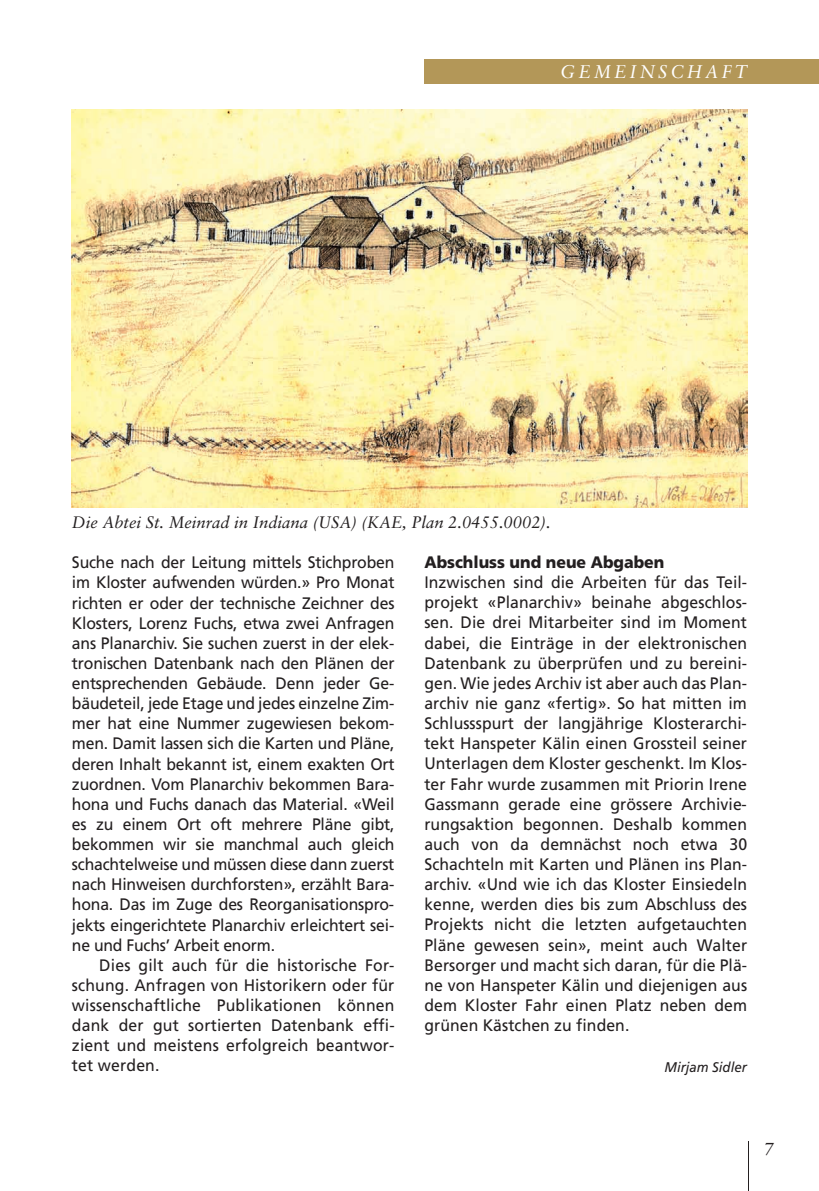
<style>
.page{position:relative;width:819px;height:1191px;background:#fff}
.page>*{position:absolute;margin:0;border:0;box-sizing:border-box;transform-origin:0 0}
.t1{font:italic 18.38px "Sabon";letter-spacing:.165em;color:#fff}
.t2{font:italic 17.5px "Sabon";color:#231f20}
.t3{font:16.62px/20.1px "Frutiger";letter-spacing:.005em;color:#231f20;text-align:justify;scale:.95 1}
.t4{font:italic 16.62px "Sabon";color:#231f20}
.t5{font:900 16.62px "Frutiger";color:#231f20;scale:.95 1}
.t6{font:italic 14px "Frutiger";color:#231f20;scale:.95 1}
</style>
<div class="page">
<div style="left:424px;top:60px;width:394px;height:24px;background:#b39758"></div>
<hr style="left:748px;top:1141px;width:1px;height:50px;background:#231f20">
<img style="left:72px;top:109px;width:675px;height:399px">
<p class="t1" style="left:560px;top:64px;width:188px">GEMEINSCHAFT</p>
<p class="t4" style="left:72px;top:515px;width:480px">Die Abtei St. Meinrad in Indiana (USA) (KAE, Plan 2.0455.0002).</p>
<p class="t3" style="left:72px;top:554px;width:341px">Suche nach der Leitung mittels Stichproben im Kloster aufwenden würden.» Pro Monat richten er oder der technische Zeichner des Klosters, Lorenz Fuchs, etwa zwei Anfragen ans Planarchiv. Sie suchen zuerst in der elek&shy;tronischen Datenbank nach den Plänen der entsprechenden Gebäude. Denn jeder Ge&shy;bäudeteil, jede Etage und jedes einzelne Zim&shy;mer hat eine Nummer zugewiesen bekom&shy;men. Damit lassen sich die Karten und Pläne, deren Inhalt bekannt ist, einem exakten Ort zuordnen. Vom Planarchiv bekommen Bara&shy;hona und Fuchs danach das Material. «Weil es zu einem Ort oft mehrere Pläne gibt, bekommen wir sie manchmal auch gleich schachtelweise und müssen diese dann zuerst nach Hinweisen durchforsten», erzählt Bara&shy;hona. Das im Zuge des Reorganisationspro&shy;jekts eingerichtete Planarchiv erleichtert sei&shy;ne und Fuchs’ Arbeit enorm.</p>
<p class="t3" style="left:72px;top:956px;width:341px;text-indent:27px">Dies gilt auch für die historische For&shy;schung. Anfragen von Historikern oder für wissenschaftliche Publikationen können dank der gut sortierten Datenbank effi&shy;zient und meistens erfolgreich beantwor&shy;tet werden.</p>
<p class="t5" style="left:424px;top:555px;width:254px">Abschluss und neue Abgaben</p>
<p class="t3" style="left:424px;top:573px;width:341px">Inzwischen sind die Arbeiten für das Teil&shy;projekt «Planarchiv» beinahe abgeschlos&shy;sen. Die drei Mitarbeiter sind im Moment dabei, die Einträge in der elektronischen Datenbank zu überprüfen und zu bereini&shy;gen. Wie jedes Archiv ist aber auch das Plan&shy;archiv nie ganz «fertig». So hat mitten im Schlussspurt der langjährige Klosterarchi&shy;tekt Hanspeter Kälin einen Grossteil seiner Unterlagen dem Kloster geschenkt. Im Klos&shy;ter Fahr wurde zusammen mit Priorin Irene Gassmann gerade eine grössere Archivie&shy;rungsaktion begonnen. Deshalb kommen auch von da demnächst noch etwa 30<br>Schachteln mit Karten und Plänen ins Plan&shy;archiv. «Und wie ich das Kloster Einsiedeln kenne, werden dies bis zum Abschluss des Projekts nicht die letzten aufgetauchten Pläne gewesen sein», meint auch Walter Bersorger und macht sich daran, für die Plä&shy;ne von Hanspeter Kälin und diejenigen aus dem Kloster Fahr einen Platz neben dem grünen Kästchen zu finden.</p>
<p class="t6" style="left:664px;top:1061px;width:88px">Mirjam Sidler</p>
<p class="t2" style="left:764px;top:1141px;width:11px">7</p>
</div>
